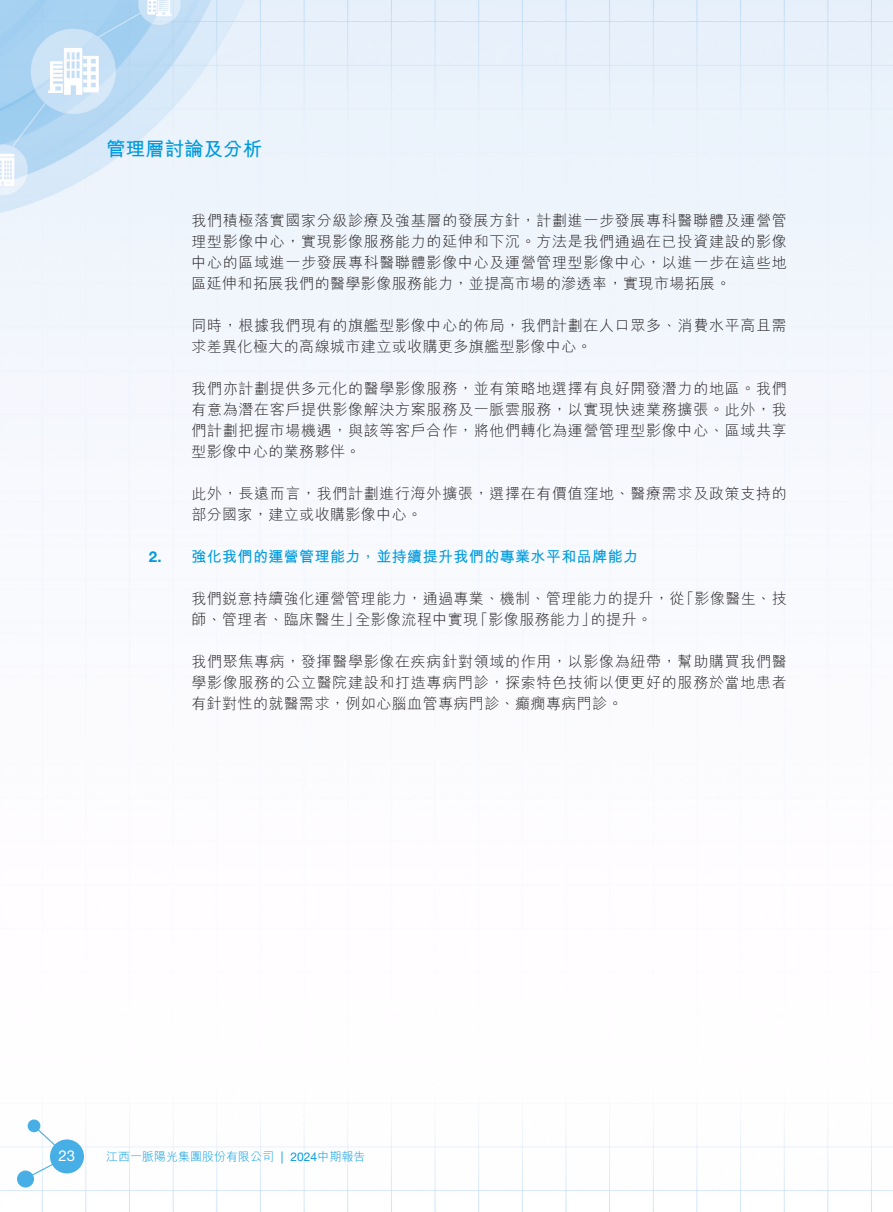
<style>
.page{position:relative;width:893px;height:1212px;background:#fff}
.page>*{position:absolute;margin:0;border:0;box-sizing:border-box;transform-origin:0 0}
.t1{font:700 19.5px "M Hei HK";color:#009bde}
.t2{font:300 15px/21px "M Hei HK";letter-spacing:.03em;color:#231f20;text-align:justify}
.t3{font:700 15px "M Hei HK";letter-spacing:.03em;color:#009bde}
.t4{font:15px "Helvetica Neue LT Std";color:#fff}
.t5{font:700 15px "Helvetica Neue LT Std";color:#009bde}
.t6{font:300 12px "M Hei HK";color:#009bde}
.t7{font:12px "Helvetica Neue LT Std";color:#009bde}
.s1{font-family:"M Hei HK";font-weight:300}
</style>
<div class="page">
<img style="left:0;top:0;width:893px;height:1212px">
<div style="left:28px;top:1119px;width:12px;height:13px;background:#47afe5;border-radius:50%"></div>
<svg style="left:24px;top:1125px;width:44px;height:55px"></svg>
<div style="left:50px;top:1139px;width:34px;height:34px;background:#47afe5;border-radius:50%"></div>
<div style="left:17px;top:1170px;width:17px;height:17px;background:#47afe5;border-radius:50%"></div>
<h1 class="t1" style="left:106px;top:134px;width:157px">管理層討論及分析</h1>
<p class="t5" style="left:149px;top:547px;width:14px">2.</p>
<p class="t2" style="left:191px;top:210px;width:597px">我們積極落實國家分級診療及強基層的發展方針，計劃進一步發展專科醫聯體及運營管理型影像中心，實現影像服務能力的延伸和下沉。方法是我們通過在已投資建設的影像中心的區域進一步發展專科醫聯體影像中心及運營管理型影像中心，以進一步在這些地區延伸和拓展我們的醫學影像服務能力，並提高市場的滲透率，實現市場拓展。</p>
<p class="t2" style="left:191px;top:315px;width:597px">同時，根據我們現有的旗艦型影像中心的佈局，我們計劃在人口眾多、消費水平高且需求差異化極大的高線城市建立或收購更多旗艦型影像中心。</p>
<p class="t2" style="left:191px;top:378px;width:597px">我們亦計劃提供多元化的醫學影像服務，並有策略地選擇有良好開發潛力的地區。我們有意為潛在客戶提供影像解決方案服務及一脈雲服務，以實現快速業務擴張。此外，我們計劃把握市場機遇，與該等客戶合作，將他們轉化為運營管理型影像中心、區域共享型影像中心的業務夥伴。</p>
<p class="t2" style="left:191px;top:483px;width:597px">此外，長遠而言，我們計劃進行海外擴張，選擇在有價值窪地、醫療需求及政策支持的部分國家，建立或收購影像中心。</p>
<p class="t3" style="left:191px;top:546px;width:448px">強化我們的運營管理能力，並持續提升我們的專業水平和品牌能力</p>
<p class="t2" style="left:591px;top:588px;width:95px;text-indent:-399px">我們銳意持續強化運營管理能力，通過專業、機制、管理能力的提升，從的提升。</p>
<p class="t2" style="left:679px;top:588px;width:109px">「影像醫生、技</p>
<p class="t2" style="left:191px;top:609px;width:171px">師、管理者、臨床醫生」</p>
<p class="t2" style="left:191px;top:651px;width:597px">我們聚焦專病，發揮醫學影像在疾病針對領域的作用，以影像為紐帶，幫助購買我們醫學影像服務的公立醫院建設和打造專病門診，探索特色技術以便更好的服務於當地患者有針對性的就醫需求，例如心腦血管專病門診、癲癇專病門診。</p>
<p class="t2" style="left:355px;top:609px;width:124px">全影像流程中實現</p>
<p class="t2" style="left:473px;top:609px;width:124px">「影像服務能力」</p>
<p class="t4" style="left:59px;top:1147px;width:18px">23</p>
<p class="t6" style="left:106px;top:1150px;width:169px">江西一脈陽光集團股份有限公司</p>
<p class="t7" style="left:290px;top:1149px;width:77px">2024<span class="s1">中期報告</span></p>
<p class="t7" style="left:281px;top:1149px;width:4px">|</p>
</div>
